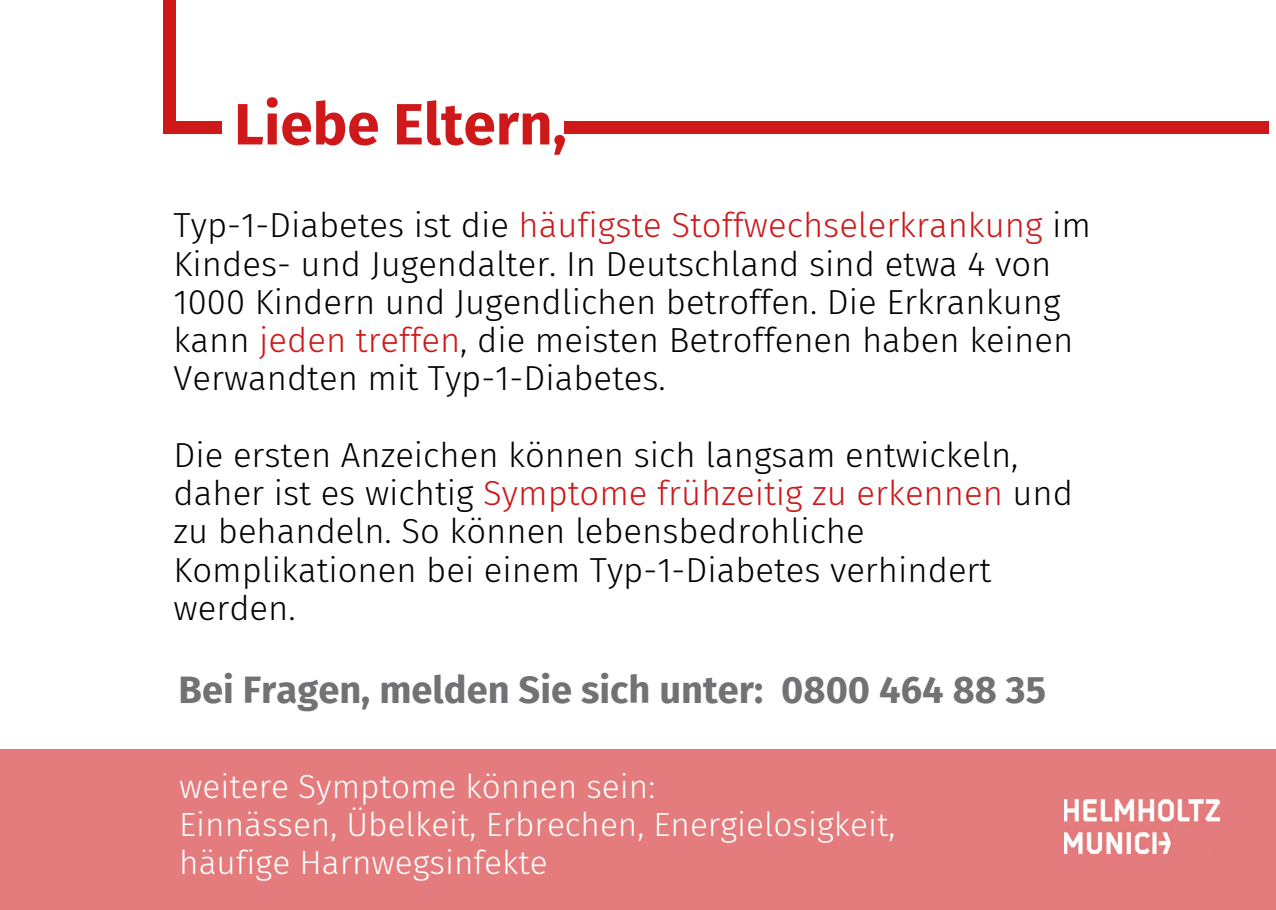
<style>
.page{position:relative;width:1276px;height:910px;background:#fff}
.page>*{position:absolute;margin:0;border:0;box-sizing:border-box;transform-origin:0 0}
.t1{font:700 58.2px "Fira Sans";color:#ce1819}
.t2{font:700 38.1px "Fira Sans";color:#737175}
.t3{font:300 34.8px/38.4px "Fira Sans";color:#020202}
.t4{font:300 33.3px/38.1px "Fira Sans";color:#fff}
.s1{color:#ce1819}
</style>
<div class="page">
<div style="left:0;top:749px;width:1276px;height:161px;background:#e47b7c"></div>
<div style="left:163px;top:0;width:12px;height:134px;background:#ce1819"></div>
<div style="left:564px;top:121px;width:704px;height:13px;background:#ce1819"></div>
<div style="left:167px;top:121px;width:54px;height:13px;background:#ce1819"></div>
<img style="left:1064px;top:800px;width:155px;height:54px">
<h1 class="t1" style="left:234px;top:75px;width:334px">Liebe Eltern,</h1>
<p class="t3" style="left:174px;top:206px;width:919px">Typ-1-Diabetes ist die <span class="s1">häufigste Stoffwechselerkrankung</span> im Kindes- und Jugendalter. In Deutschland sind etwa 4 von 1000 Kindern und Jugendlichen betroffen. Die Erkrankung kann <span class="s1">jeden treffen</span>, die meisten Betroffenen haben keinen Verwandten mit Typ-1-Diabetes.</p>
<p class="t3" style="left:174px;top:435px;width:901px">Die ersten Anzeichen können sich langsam entwickeln, daher ist es wichtig <span class="s1">Symptome frühzeitig zu erkennen</span> und zu behandeln. So können lebensbedrohliche Komplikationen bei einem Typ-1-Diabetes verhindert werden.</p>
<p class="t2" style="left:178px;top:658px;width:869px">Bei Fragen, melden Sie sich unter: 0800 464 88 35</p>
<p class="t4" style="left:179px;top:767px;width:717px">weitere Symptome können sein:<br>Einnässen, Übelkeit, Erbrechen, Energielosigkeit, häufige Harnwegsinfekte</p>
</div>
